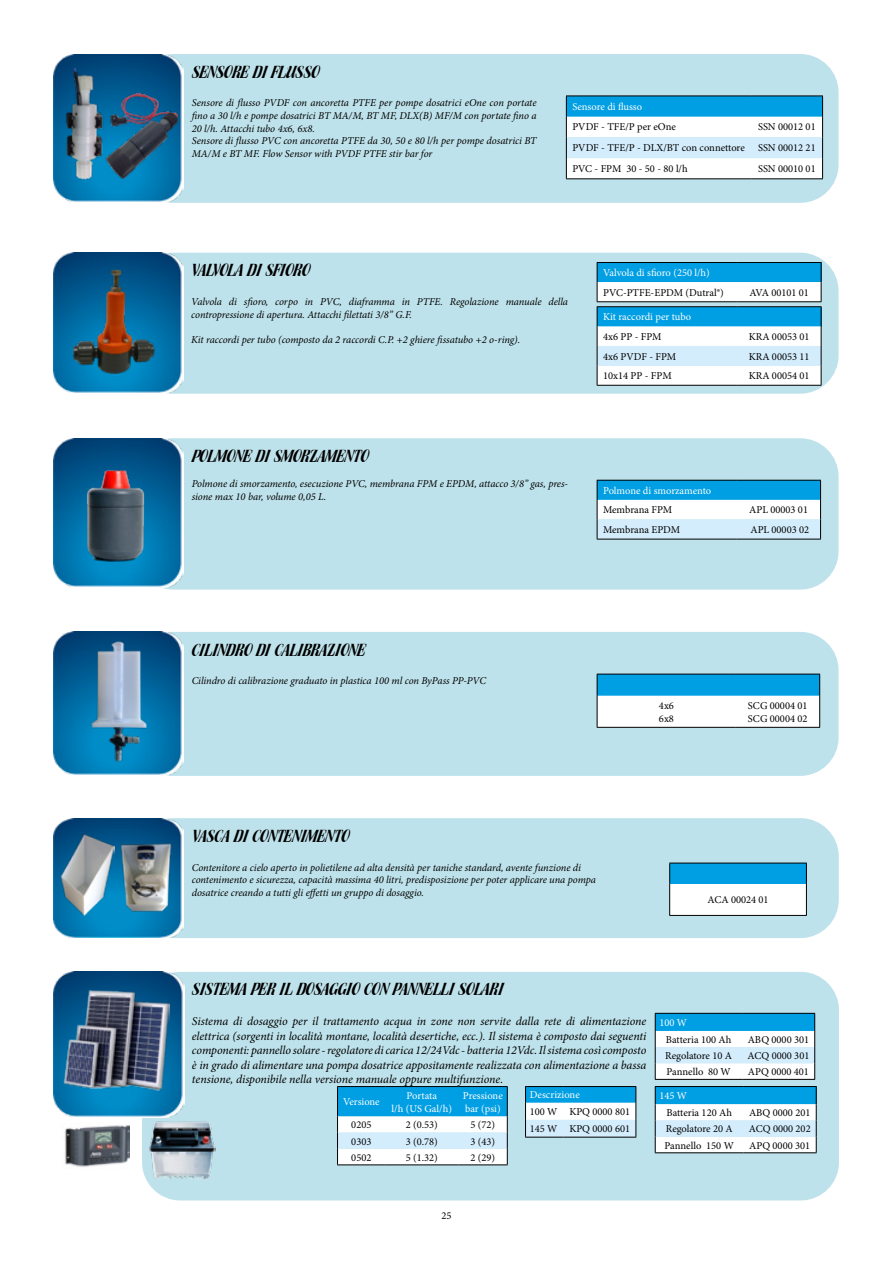
<style>
.page{position:relative;width:893px;height:1263px;background:#fff}
.page>*{position:absolute;margin:0;border:0;box-sizing:border-box;transform-origin:0 0}
.t1{font:15px "Brochure Plain";color:#000}
.t2{font:italic 12px/14.4px "Minion Pro";letter-spacing:-.01em;color:#000;text-align:justify}
.t3{font:italic 10.5px/12.6px "Minion Pro";letter-spacing:-.005em;color:#000}
.t4{font:10.5px/12.6px "Minion Pro";color:#000}
.t5{font:10.5px/12.6px "Minion Pro";color:#fff;text-align:center}
</style>
<div class="page">
<div style="left:135px;top:54px;width:703px;height:149px;background:#bee2eb;border-radius:38px"></div>
<img style="left:54px;top:54px;width:130px;height:149px">
<img style="left:55px;top:69px;width:51px;height:115px">
<img style="left:105px;top:92px;width:73px;height:87px">
<svg style="left:566px;top:96px;width:257px;height:82px"></svg>
<hr style="left:566px;top:178px;width:185px;height:1px;background:#000">
<hr style="left:751px;top:178px;width:72px;height:1px;background:#000">
<div style="left:134px;top:253px;width:704px;height:141px;background:#bee2eb;border-radius:38px"></div>
<img style="left:53px;top:253px;width:130px;height:141px">
<img style="left:72px;top:269px;width:85px;height:105px">
<hr style="left:597px;top:262px;width:140px;height:1px;background:#000">
<hr style="left:737px;top:262px;width:84px;height:1px;background:#000">
<svg style="left:597px;top:263px;width:225px;height:122px"></svg>
<hr style="left:597px;top:385px;width:140px;height:1px;background:#000">
<hr style="left:737px;top:385px;width:84px;height:1px;background:#000">
<div style="left:135px;top:438px;width:703px;height:152px;background:#bee2eb;border-radius:38px"></div>
<img style="left:54px;top:438px;width:130px;height:149px">
<img style="left:75px;top:455px;width:80px;height:119px">
<hr style="left:597px;top:480px;width:140px;height:1px;background:#000">
<hr style="left:737px;top:480px;width:84px;height:1px;background:#000">
<hr style="left:597px;top:539px;width:140px;height:1px;background:#000">
<hr style="left:737px;top:539px;width:84px;height:1px;background:#000">
<svg style="left:597px;top:481px;width:224px;height:58px"></svg>
<div style="left:135px;top:632px;width:703px;height:144px;background:#bee2eb;border-radius:38px"></div>
<img style="left:54px;top:632px;width:130px;height:144px">
<img style="left:88px;top:639px;width:62px;height:123px">
<svg style="left:597px;top:674px;width:223px;height:53px"></svg>
<hr style="left:597px;top:696px;width:1px;height:31px;background:#000">
<hr style="left:819px;top:696px;width:1px;height:31px;background:#000">
<hr style="left:597px;top:727px;width:139px;height:1px;background:#000">
<hr style="left:736px;top:727px;width:84px;height:1px;background:#000">
<div style="left:135px;top:818px;width:704px;height:120px;background:#bee2eb;border-radius:38px"></div>
<img style="left:54px;top:818px;width:130px;height:120px">
<div style="left:670px;top:863px;width:136px;height:21px;background:#009fe3"></div>
<div style="left:670px;top:884px;width:136px;height:31px;background:#fff"></div>
<hr style="left:669px;top:863px;width:138px;height:1px;background:#000">
<svg style="left:669px;top:863px;width:1px;height:21px"></svg>
<svg style="left:806px;top:863px;width:1px;height:21px"></svg>
<hr style="left:669px;top:884px;width:1px;height:31px;background:#000">
<hr style="left:806px;top:884px;width:1px;height:31px;background:#000">
<hr style="left:669px;top:915px;width:138px;height:1px;background:#000">
<img style="left:61px;top:833px;width:54px;height:82px">
<img style="left:120px;top:842px;width:53px;height:72px">
<div style="left:142px;top:972px;width:697px;height:228px;background:#bee2eb;border-radius:38px"></div>
<img style="left:54px;top:972px;width:130px;height:146px">
<svg style="left:337px;top:1086px;width:171px;height:78px"></svg>
<hr style="left:337px;top:1164px;width:48px;height:1px;background:#000">
<hr style="left:385px;top:1164px;width:73px;height:1px;background:#000">
<hr style="left:458px;top:1164px;width:50px;height:1px;background:#000">
<hr style="left:655px;top:1013px;width:87px;height:1px;background:#000">
<hr style="left:742px;top:1013px;width:73px;height:1px;background:#000">
<svg style="left:655px;top:1014px;width:160px;height:65px"></svg>
<hr style="left:655px;top:1079px;width:87px;height:1px;background:#000">
<hr style="left:742px;top:1079px;width:73px;height:1px;background:#000">
<hr style="left:655px;top:1086px;width:88px;height:1px;background:#000">
<hr style="left:743px;top:1086px;width:74px;height:1px;background:#000">
<svg style="left:655px;top:1087px;width:162px;height:65px"></svg>
<hr style="left:655px;top:1152px;width:88px;height:1px;background:#000">
<hr style="left:743px;top:1152px;width:74px;height:1px;background:#000">
<hr style="left:525px;top:1086px;width:39px;height:1px;background:#000">
<hr style="left:564px;top:1086px;width:72px;height:1px;background:#000">
<svg style="left:525px;top:1087px;width:111px;height:50px"></svg>
<hr style="left:525px;top:1137px;width:39px;height:1px;background:#000">
<hr style="left:564px;top:1137px;width:72px;height:1px;background:#000">
<img style="left:63px;top:990px;width:107px;height:100px">
<img style="left:149px;top:1121px;width:67px;height:58px">
<img style="left:64px;top:1125px;width:65px;height:42px">
<h1 class="t1" style="left:190px;top:63px;width:129px">SENSORE DI FLUSSO</h1>
<p class="t3" style="left:192px;top:97px;width:346px">Sensore di flusso PVDF con ancoretta PTFE per pompe dosatrici eOne con portate fino a 30 l/h e pompe dosatrici BT MA/M, BT MF, DLX(B) MF/M con portate fino a 20 l/h. Attacchi tubo 4x6, 6x8.<br>Sensore di flusso PVC con ancoretta PTFE da 30, 50 e 80 l/h per pompe dosatrici BT MA/M e BT MF. Flow Sensor with PVDF PTFE stir bar for</p>
<p class="t5" style="left:572px;top:100px;width:71px">Sensore di flusso</p>
<p class="t4" style="left:572px;top:121px;width:105px">PVDF - TFE/P per eOne</p>
<p class="t4" style="left:758px;top:121px;width:59px">SSN 00012 01</p>
<p class="t4" style="left:572px;top:141px;width:174px">PVDF - TFE/P - DLX/BT con connettore</p>
<p class="t4" style="left:758px;top:141px;width:59px">SSN 00012 21</p>
<p class="t4" style="left:572px;top:162px;width:117px">PVC - FPM 30 - 50 - 80 l/h</p>
<p class="t4" style="left:758px;top:162px;width:59px">SSN 00010 01</p>
<h1 class="t1" style="left:190px;top:261px;width:120px">VALVOLA DI SFIORO</h1>
<p class="t3" style="left:191px;top:295px;width:378px">Valvola di sfioro, corpo in PVC, diaframma in PTFE. Regolazione manuale della contropressione di apertura. Attacchi filettati 3/8” G.F.</p>
<p class="t3" style="left:191px;top:333px;width:330px">Kit raccordi per tubo (composto da 2 raccordi C.P. +2 ghiere fissatubo +2 o-ring).</p>
<p class="t5" style="left:603px;top:267px;width:108px">Valvola di sfioro (250 l/h)</p>
<p class="t4" style="left:603px;top:286px;width:122px">PVC-PTFE-EPDM (Dutral®)</p>
<p class="t4" style="left:749px;top:286px;width:61px">AVA 00101 01</p>
<p class="t5" style="left:603px;top:311px;width:90px">Kit raccordi per tubo</p>
<p class="t4" style="left:603px;top:330px;width:60px">4x6 PP - FPM</p>
<p class="t4" style="left:749px;top:330px;width:62px">KRA 00053 01</p>
<p class="t4" style="left:603px;top:350px;width:75px">4x6 PVDF - FPM</p>
<p class="t4" style="left:749px;top:350px;width:62px">KRA 00053 11</p>
<p class="t4" style="left:603px;top:370px;width:70px">10x14 PP - FPM</p>
<p class="t4" style="left:749px;top:370px;width:62px">KRA 00054 01</p>
<h1 class="t1" style="left:190px;top:447px;width:178px">POLMONE DI SMORZAMENTO</h1>
<p class="t3" style="left:192px;top:478px;width:378px">Polmone di smorzamento, esecuzione PVC, membrana FPM e EPDM, attacco 3/8” gas, pres&shy;sione max 10 bar, volume 0,05 L.</p>
<p class="t5" style="left:603px;top:484px;width:110px">Polmone di smorzamento</p>
<p class="t4" style="left:603px;top:504px;width:71px">Membrana FPM</p>
<p class="t4" style="left:749px;top:504px;width:60px">APL 00003 01</p>
<p class="t4" style="left:603px;top:523px;width:79px">Membrana EPDM</p>
<p class="t4" style="left:750px;top:523px;width:60px">APL 00003 02</p>
<h1 class="t1" style="left:190px;top:640px;width:175px">CILINDRO DI CALIBRAZIONE</h1>
<p class="t3" style="left:192px;top:674px;width:296px">Cilindro di calibrazione graduato in plastica 100 ml con ByPass PP-PVC</p>
<p class="t4" style="left:659px;top:699px;width:17px">4x6<br>6x8</p>
<p class="t4" style="left:748px;top:699px;width:61px">SCG 00004 01<br>SCG 00004 02</p>
<h1 class="t1" style="left:190px;top:827px;width:159px">VASCA DI CONTENIMENTO</h1>
<p class="t3" style="left:192px;top:861px;width:406px">Contenitore a cielo aperto in polietilene ad alta densità per taniche standard, avente funzione di contenimento e sicurezza, capacità massima 40 litri, predisposizione per poter applicare una pompa dosatrice creando a tutti gli effetti un gruppo di dosaggio.</p>
<p class="t4" style="left:707px;top:894px;width:63px">ACA 00024 01</p>
<h1 class="t1" style="left:191px;top:980px;width:313px">SISTEMA PER IL DOSAGGIO CON PANNELLI SOLARI</h1>
<p class="t2" style="left:192px;top:1014px;width:456px">Sistema di dosaggio per il trattamento acqua in zone non servite dalla rete di alimentazione elettrica (sorgenti in località montane, località desertiche, ecc.). Il sistema è composto dai seguenti componenti: pannello solare - regolatore di carica 12/24Vdc - batteria 12Vdc. Il sistema così composto è in grado di alimentare una pompa dosatrice appositamente realizzata con alimentazione a bassa tensione, disponibile nella versione manuale oppure multifunzione.</p>
<p class="t5" style="left:343px;top:1096px;width:38px">Versione</p>
<p class="t5" style="left:392px;top:1089px;width:62px">Portata<br>l/h (US Gal/h)</p>
<p class="t5" style="left:463px;top:1089px;width:41px;text-align:left">Pressione bar (psi)</p>
<p class="t4" style="left:351px;top:1119px;width:22px">0205</p>
<p class="t4" style="left:406px;top:1119px;width:34px">2 (0.53)</p>
<p class="t4" style="left:470px;top:1119px;width:26px">5 (72)</p>
<p class="t4" style="left:351px;top:1135px;width:22px">0303</p>
<p class="t4" style="left:406px;top:1135px;width:34px">3 (0.78)</p>
<p class="t4" style="left:470px;top:1135px;width:26px">3 (43)</p>
<p class="t4" style="left:351px;top:1151px;width:22px">0502</p>
<p class="t4" style="left:406px;top:1151px;width:34px">5 (1.32)</p>
<p class="t4" style="left:470px;top:1151px;width:26px">2 (29)</p>
<p class="t5" style="left:530px;top:1089px;width:52px">Descrizione</p>
<p class="t4" style="left:530px;top:1103px;width:102px;line-height:17.2px">100 W KPQ 0000 801<br>145 W KPQ 0000 601</p>
<p class="t5" style="left:659px;top:1016px;width:29px">100 W</p>
<p class="t4" style="left:666px;top:1033px;width:67px">Batteria 100 Ah</p>
<p class="t4" style="left:748px;top:1033px;width:63px">ABQ 0000 301</p>
<p class="t4" style="left:665px;top:1049px;width:68px">Regolatore 10 A</p>
<p class="t4" style="left:747px;top:1049px;width:63px">ACQ 0000 301</p>
<p class="t4" style="left:667px;top:1065px;width:66px">Pannello 80 W</p>
<p class="t4" style="left:748px;top:1065px;width:63px">APQ 0000 401</p>
<p class="t5" style="left:659px;top:1090px;width:29px">145 W</p>
<p class="t4" style="left:666px;top:1107px;width:67px">Batteria 120 Ah</p>
<p class="t4" style="left:749px;top:1107px;width:63px">ABQ 0000 201</p>
<p class="t4" style="left:666px;top:1123px;width:68px">Regolatore 20 A</p>
<p class="t4" style="left:749px;top:1123px;width:63px">ACQ 0000 202</p>
<p class="t4" style="left:665px;top:1139px;width:71px">Pannello 150 W</p>
<p class="t4" style="left:749px;top:1139px;width:63px">APQ 0000 301</p>
<p class="t4" style="left:441px;top:1209px;width:12px">25</p>
</div>
